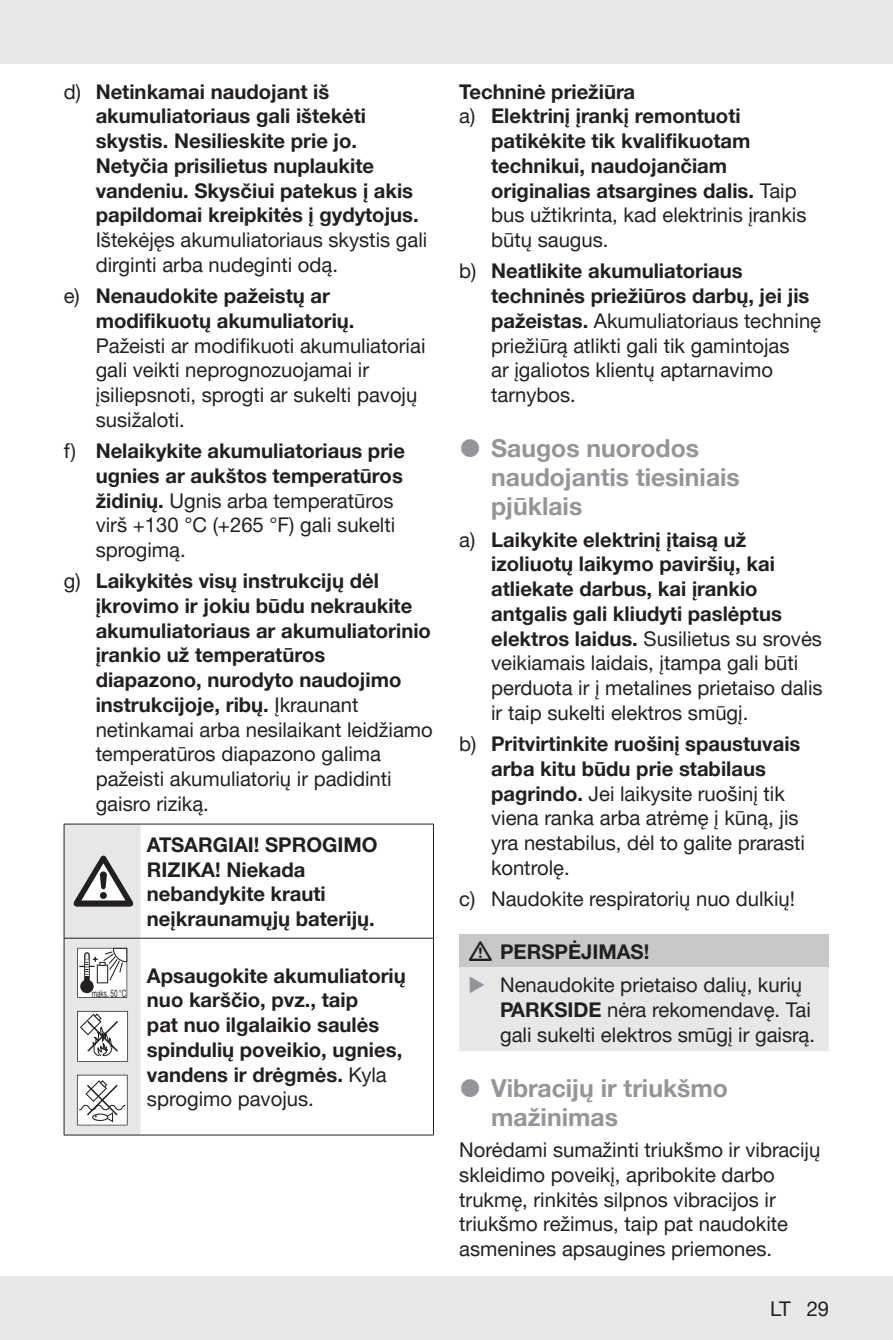
<style>
.page{position:relative;width:893px;height:1340px;background:#fff}
.page>*{position:absolute;margin:0;border:0;box-sizing:border-box;transform-origin:0 0}
.t1{font:700 24.75px/29.2px "Helvetica Neue Parkside";color:#939598}
.Body{font:700 20.25px/24.8px "Helvetica Neue Parkside";color:#231f20}
.Body-2{font:20.25px/24.8px "Helvetica Neue Parkside";color:#231f20}
.Headline-03_SB{font:700 20.25px "Helvetica Neue Parkside";color:#231f20}
.Indent_SB{font:10.12px "Helvetica Neue Parkside";color:#231f20;scale:.62 1}
.s1{font-weight:400}
.s2{font-weight:700}
.s3{color:#939598}
</style>
<div class="page">
<div style="left:0;top:1276px;width:893px;height:63px;background:#e6e7e9"></div>
<div style="left:0;top:0;width:893px;height:64px;background:#e6e7e9"></div>
<hr style="left:64px;top:823px;width:77px;height:1px;background:#231f20">
<hr style="left:141px;top:823px;width:293px;height:1px;background:#231f20">
<hr style="left:433px;top:824px;width:1px;height:113px;background:#231f20">
<hr style="left:141px;top:937px;width:293px;height:1px;background:#231f20">
<hr style="left:433px;top:938px;width:1px;height:196px;background:#231f20">
<hr style="left:141px;top:1134px;width:293px;height:1px;background:#231f20">
<svg style="left:64px;top:824px;width:77px;height:311px"></svg>
<div style="left:459px;top:934px;width:370px;height:33px;background:#c7c8ca"></div>
<div style="left:459px;top:967px;width:370px;height:83px;background:#e6e7e9"></div>
<p class="Body" style="left:96px;top:79px;width:333px;text-indent:-32px"><span class="s1">d)</span> Netinkamai naudojant iš akumuliatoriaus gali ištekėti skystis. Nesilieskite prie jo.<br>Netyčia prisilietus nuplaukite vandeniu. Skysčiui patekus į akis papildomai kreipkitės į gydytojus.<br><span class="s1">Ištekėjęs akumuliatoriaus skystis gali dirginti arba nudeginti odą.</span></p>
<p class="Body-2" style="left:96px;top:284px;width:331px;text-indent:-32px">e) <span class="s2">Nenaudokite pažeistų ar modifikuotų akumuliatorių.<br></span>Pažeisti ar modifikuoti akumuliatoriai gali veikti neprognozuojamai ir įsiliepsnoti, sprogti ar sukelti pavojų susižaloti.</p>
<p class="Body" style="left:96px;top:438px;width:311px;text-indent:-32px"><span class="s1">f)</span> Nelaikykite akumuliatoriaus prie ugnies ar aukštos temperatūros židinių. <span class="s1">Ugnis arba temperatūros virš +130 °C (+265 °F) gali sukelti sprogimą.</span></p>
<p class="Body" style="left:96px;top:569px;width:339px;text-indent:-32px"><span class="s1">g)</span> Laikykitės visų instrukcijų dėl įkrovimo ir jokiu būdu nekraukite akumuliatoriaus ar akumuliatorinio įrankio už temperatūros diapazono, nurodyto naudojimo instrukcijoje, ribų. <span class="s1">Įkraunant netinkamai arba nesilaikant leidžiamo temperatūros diapazono galima pažeisti akumuliatorių ir padidinti gaisro riziką.</span></p>
<p class="Body" style="left:147px;top:832px;width:232px">ATSARGIAI! SPROGIMO<br>RIZIKA! Niekada nebandykite krauti neįkraunamųjų baterijų.</p>
<p class="Indent_SB" style="left:92px;top:987px;width:57px">maks. 50 °C</p>
<p class="Body" style="left:147px;top:963px;width:260px">Apsaugokite akumuliatorių nuo karščio, pvz., taip<br>pat nuo ilgalaikio saulės spindulių poveikio, ugnies, vandens ir drėgmės. <span class="s1">Kyla sprogimo pavojus.</span></p>
<p class="Headline-03_SB" style="left:459px;top:80px;width:177px">Techninė priežiūra</p>
<p class="Body" style="left:491px;top:104px;width:317px;text-indent:-32px"><span class="s1">a)</span> Elektrinį įrankį remontuoti patikėkite tik kvalifikuotam technikui, naudojančiam originalias atsargines dalis. <span class="s1">Taip bus užtikrinta, kad elektrinis įrankis būtų saugus.</span></p>
<p class="Body-2" style="left:491px;top:259px;width:332px;text-indent:-32px">b) <span class="s2">Neatlikite akumuliatoriaus techninės priežiūros darbų, jei jis pažeistas.</span> Akumuliatoriaus techninę priežiūrą atlikti gali tik gamintojas<br>ar įgaliotos klientų aptarnavimo tarnybos.</p>
<p class="t1" style="left:491px;top:433px;width:250px">Saugos nuorodos naudojantis tiesiniais pjūklais</p>
<p class="Body" style="left:491px;top:527px;width:333px;text-indent:-32px"><span class="s1">a)</span> Laikykite elektrinį įtaisą už izoliuotų laikymo paviršių, kai atliekate darbus, kai įrankio antgalis gali kliudyti paslėptus elektros laidus. <span class="s1">Susilietus su srovės veikiamais laidais, įtampa gali būti perduota ir į metalines prietaiso dalis ir taip sukelti elektros smūgį.</span></p>
<p class="Body-2" style="left:491px;top:731px;width:315px;text-indent:-32px">b) <span class="s2">Pritvirtinkite ruošinį spaustuvais arba kitu būdu prie stabilaus pagrindo.</span> Jei laikysite ruošinį tik viena ranka arba atrėmę į kūną, jis yra nestabilus, dėl to galite prarasti kontrolę.</p>
<p class="Body-2" style="left:459px;top:886px;width:337px">c) Naudokite respiratorių nuo dulkių!</p>
<p class="Body" style="left:500px;top:939px;width:151px">PERSPĖJIMAS!</p>
<p class="Body-2" style="left:500px;top:972px;width:316px;text-indent:-32px"><span class="s3">◆</span> Nenaudokite prietaiso dalių, kurių<br><span class="s2">PARKSIDE</span> nėra rekomendavę. Tai gali sukelti elektros smūgį ir gaisrą.</p>
<p class="t1" style="left:491px;top:1073px;width:238px">Vibracijų ir triukšmo mažinimas</p>
<p class="Body-2" style="left:459px;top:1137px;width:363px">Norėdami sumažinti triukšmo ir vibracijų skleidimo poveikį, apribokite darbo trukmę, rinkitės silpnos vibracijos ir triukšmo režimus, taip pat naudokite asmenines apsaugines priemones.</p>
<p class="Body-2" style="left:770px;top:1296px;width:61px">LT 29</p>
</div>
